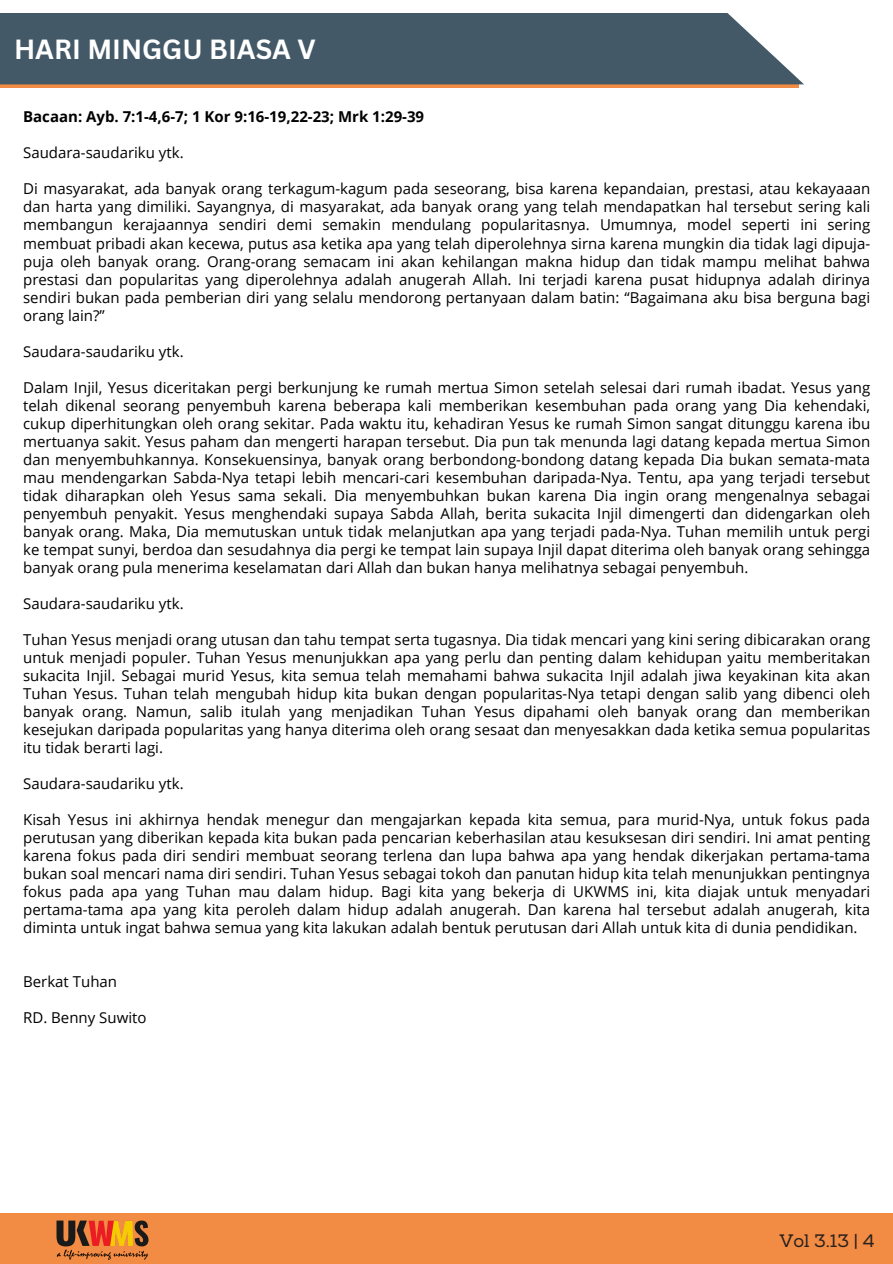
<style>
.page{position:relative;width:893px;height:1264px;background:#fff}
.page>*{position:absolute;margin:0;border:0;box-sizing:border-box;transform-origin:0 0}
.t1{font:700 27px "Canva Sans";color:#fff}
.t2{font:18px "Nexa Slab";color:#26211e}
.t3{font:15px/18px "Open Sans";color:#000;text-align:justify}
.t4{font:700 15px "Open Sans";color:#000}
</style>
<div class="page">
<svg style="left:0;top:84px;width:798px;height:4px;background:#df8546"></svg>
<div style="left:0;top:13px;width:804px;height:71px;background:#435967"></div>
<div style="left:0;top:1213px;width:892px;height:50px;background:#f28b43"></div>
<img style="left:56px;top:1220px;width:93px;height:40px">
<p class="t1" style="left:14px;top:30px;width:303px">HARI MINGGU BIASA V</p>
<h1 class="t4" style="left:23px;top:106px;width:402px">Bacaan: Ayb. 7:1-4,6-7; 1 Kor 9:16-19,22-23; Mrk 1:29-39</h1>
<p class="t3" style="left:23px;top:144px;width:162px">Saudara-saudariku ytk.</p>
<h3 class="t3" style="left:23px;top:180px;width:848px">Di masyarakat, ada banyak orang terkagum-kagum pada seseorang, bisa karena kepandaian, prestasi, atau kekayaaan dan harta yang dimiliki. Sayangnya, di masyarakat, ada banyak orang yang telah mendapatkan hal tersebut sering kali membangun kerajaannya sendiri demi semakin mendulang popularitasnya. Umumnya, model seperti ini sering membuat pribadi akan kecewa, putus asa ketika apa yang telah diperolehnya sirna karena mungkin dia tidak lagi dipuja&shy;puja oleh banyak orang. Orang-orang semacam ini akan kehilangan makna hidup dan tidak mampu melihat bahwa prestasi dan popularitas yang diperolehnya adalah anugerah Allah. Ini terjadi karena pusat hidupnya adalah dirinya sendiri bukan pada pemberian diri yang selalu mendorong pertanyaan dalam batin: “Bagaimana aku bisa berguna bagi orang lain?”</h3>
<p class="t3" style="left:23px;top:342px;width:162px">Saudara-saudariku ytk.</p>
<p class="t3" style="left:23px;top:378px;width:848px">Dalam Injil, Yesus diceritakan pergi berkunjung ke rumah mertua Simon setelah selesai dari rumah ibadat. Yesus yang telah dikenal seorang penyembuh karena beberapa kali memberikan kesembuhan pada orang yang Dia kehendaki, cukup diperhitungkan oleh orang sekitar. Pada waktu itu, kehadiran Yesus ke rumah Simon sangat ditunggu karena ibu mertuanya sakit. Yesus paham dan mengerti harapan tersebut. Dia pun tak menunda lagi datang kepada mertua Simon dan menyembuhkannya. Konsekuensinya, banyak orang berbondong-bondong datang kepada Dia bukan semata-mata mau mendengarkan Sabda-Nya tetapi lebih mencari-cari kesembuhan daripada-Nya. Tentu, apa yang terjadi tersebut tidak diharapkan oleh Yesus sama sekali. Dia menyembuhkan bukan karena Dia ingin orang mengenalnya sebagai penyembuh penyakit. Yesus menghendaki supaya Sabda Allah, berita sukacita Injil dimengerti dan didengarkan oleh banyak orang. Maka, Dia memutuskan untuk tidak melanjutkan apa yang terjadi pada-Nya. Tuhan memilih untuk pergi ke tempat sunyi, berdoa dan sesudahnya dia pergi ke tempat lain supaya Injil dapat diterima oleh banyak orang sehingga banyak orang pula menerima keselamatan dari Allah dan bukan hanya melihatnya sebagai penyembuh.</p>
<p class="t3" style="left:23px;top:594px;width:162px">Saudara-saudariku ytk.</p>
<p class="t3" style="left:23px;top:630px;width:848px">Tuhan Yesus menjadi orang utusan dan tahu tempat serta tugasnya. Dia tidak mencari yang kini sering dibicarakan orang untuk menjadi populer. Tuhan Yesus menunjukkan apa yang perlu dan penting dalam kehidupan yaitu memberitakan sukacita Injil. Sebagai murid Yesus, kita semua telah memahami bahwa sukacita Injil adalah jiwa keyakinan kita akan Tuhan Yesus. Tuhan telah mengubah hidup kita bukan dengan popularitas-Nya tetapi dengan salib yang dibenci oleh banyak orang. Namun, salib itulah yang menjadikan Tuhan Yesus dipahami oleh banyak orang dan memberikan kesejukan daripada popularitas yang hanya diterima oleh orang sesaat dan menyesakkan dada ketika semua popularitas itu tidak berarti lagi.</p>
<p class="t3" style="left:23px;top:774px;width:162px">Saudara-saudariku ytk.</p>
<p class="t3" style="left:23px;top:810px;width:848px">Kisah Yesus ini akhirnya hendak menegur dan mengajarkan kepada kita semua, para murid-Nya, untuk fokus pada perutusan yang diberikan kepada kita bukan pada pencarian keberhasilan atau kesuksesan diri sendiri. Ini amat penting karena fokus pada diri sendiri membuat seorang terlena dan lupa bahwa apa yang hendak dikerjakan pertama-tama bukan soal mencari nama diri sendiri. Tuhan Yesus sebagai tokoh dan panutan hidup kita telah menunjukkan pentingnya fokus pada apa yang Tuhan mau dalam hidup. Bagi kita yang bekerja di UKWMS ini, kita diajak untuk menyadari pertama-tama apa yang kita peroleh dalam hidup adalah anugerah. Dan karena hal tersebut adalah anugerah, kita diminta untuk ingat bahwa semua yang kita lakukan adalah bentuk perutusan dari Allah untuk kita di dunia pendidikan.</p>
<p class="t3" style="left:23px;top:972px;width:95px">Berkat Tuhan</p>
<p class="t3" style="left:23px;top:1008px;width:125px">RD. Benny Suwito</p>
<p class="t2" style="left:779px;top:1230px;width:97px">Vol 3.13 | 4</p>
</div>
